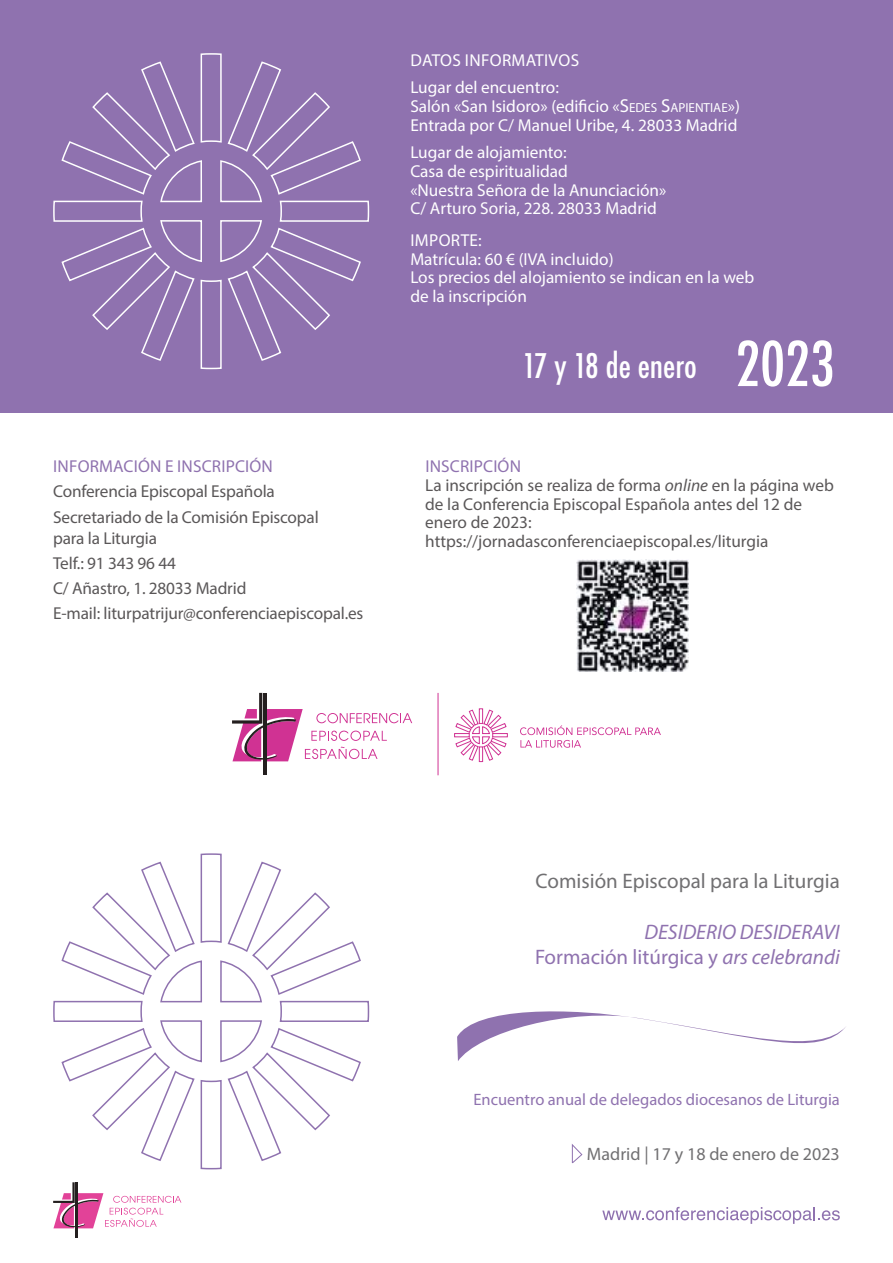
<style>
.page{position:relative;width:893px;height:1263px;background:#fff}
.page>*{position:absolute;margin:0;border:0;box-sizing:border-box;transform-origin:0 0}
.t1{font:500 condensed 33px "Futura";color:#fff}
.t2{font:italic 21px/25.2px "Myriad Pro";color:#8f72af;text-align:right}
.t3{font:21px "Myriad Pro";color:#717072}
.t4{font:18px "Myriad Pro";color:#717072}
.t5{font:17.25px/25.2px "Myriad Pro";letter-spacing:-.01em;color:#5a5758}
.t6{font:17.25px/18.8px "Myriad Pro";color:#fff}
.t7{font:17.25px "Myriad Pro";letter-spacing:.01em;color:#8f72af}
.t8{font:16.5px "Myriad Pro";color:#8f72af}
.s1{font-size:18.75px}
.s2{font-size:13.2px}
.s3{font-size:60px}
.s4{color:#8f72af}
.s5{font-style:italic}
.s6{font-style:normal}
</style>
<div class="page">
<div style="left:0;top:0;width:893px;height:412px;background:#8f72af"></div>
<svg style="left:602px;top:1207px;width:238px;height:17px"></svg>
<svg style="left:571px;top:1144px;width:12px;height:20px"></svg>
<hr style="left:75px;top:1182px;width:3px;height:55px;background:#241f1f">
<svg style="left:53px;top:1182px;width:128px;height:46px"></svg>
<svg style="left:457px;top:1011px;width:389px;height:50px"></svg>
<img style="left:576px;top:559px;width:112px;height:112px">
<hr style="left:438px;top:693px;width:1px;height:82px;background:#d03293">
<hr style="left:263px;top:693px;width:4px;height:82px;background:#241f1f">
<svg style="left:232px;top:693px;width:180px;height:68px"></svg>
<svg style="left:454px;top:708px;width:54px;height:54px"></svg>
<svg style="left:520px;top:725px;width:141px;height:23px"></svg>
<svg style="left:53px;top:853px;width:317px;height:317px"></svg>
<svg style="left:53px;top:53px;width:317px;height:317px"></svg>
<p class="t7" style="left:53px;top:456px;width:221px">INFORMACIÓN E INSCRIPCIÓN</p>
<p class="t5" style="left:53px;top:479px;width:267px">Conferencia Episcopal Española<br>Secretariado de la Comisión Episcopal</p>
<p class="t5" style="left:53px;top:525px;width:312px">para la Liturgia<br>Telf.: 91 343 96 44<br>C/ Añastro, 1. 28033 Madrid<br>E-mail: liturpatrijur@conferenciaepiscopal.es</p>
<p class="t6" style="left:410px;top:46px;width:170px;line-height:27.3px">DATOS INFORMATIVOS<br>Lugar del encuentro:</p>
<p class="t6" style="left:410px;top:97px;width:331px">Salón «San Isidoro» (edificio «<span class="s1">S</span><span class="s2">EDES</span> <span class="s1">S</span><span class="s2">APIENTIAE</span>»)<br>Entrada por C/ Manuel Uribe, 4. 28033 Madrid</p>
<p class="t6" style="left:410px;top:143px;width:257px">Lugar de alojamiento:<br>Casa de espiritualidad<br>«Nuestra Señora de la Anunciación»<br>C/ Arturo Soria, 228. 28033 Madrid</p>
<p class="t6" style="left:410px;top:230px;width:345px">IMPORTE:<br>Matrícula: 60 € (IVA incluido)<br>Los precios del alojamiento se indican en la web de la inscripción</p>
<h1 class="t1" style="left:522px;top:344px;width:314px">17 y 18 de enero <span class="s3">2023</span></h1>
<p class="t5" style="left:425px;top:457px;width:410px;line-height:18.8px"><span class="s4">INSCRIPCIÓN<br></span>La inscripción se realiza de forma <span class="s5">online</span> en la página web de la Conferencia Episcopal Española antes del 12 de enero de 2023: https://jornadasconferenciaepiscopal.es/liturgia</p>
<p class="t3" style="left:536px;top:867px;width:306px">Comisión Episcopal para la Liturgia</p>
<p class="t2" style="left:535px;top:918px;width:306px">DESIDERIO DESIDERAVI<br><span class="s6">Formación litúrgica y</span> ars celebrandi</p>
<p class="t8" style="left:473px;top:1089px;width:368px">Encuentro anual de delegados diocesanos de Liturgia</p>
<p class="t4" style="left:587px;top:1143px;width:254px">Madrid | 17 y 18 de enero de 2023</p>
</div>
